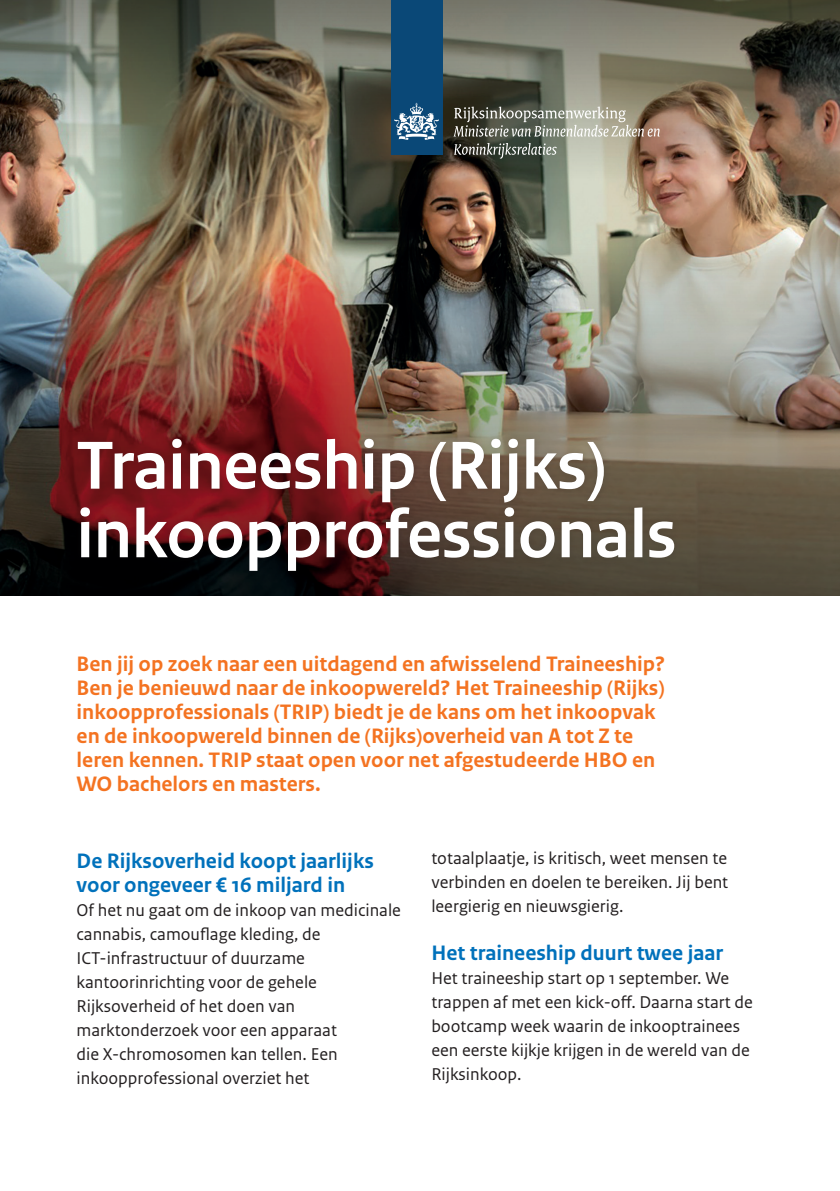
<style>
.page{position:relative;width:840px;height:1191px;background:#fff}
.page>*{position:absolute;margin:0;border:0;box-sizing:border-box;transform-origin:0 0}
.t1{font:700 71.2px/68.6px "Rijksoverheid Sans Heading TT";color:#fff}
.t2{font:700 22px/24px "Rijksoverheid Sans Text";color:#f47321}
.t3{font:700 22px/24px "Rijksoverheid Sans Text";color:#0071bb}
.t4{font:18px/24px "Rijksoverheid Sans Text";color:#231f20}
</style>
<div class="page">
<img style="left:0;top:187px;width:839px;height:45px">
<img style="left:0;top:232px;width:839px;height:363px">
<img style="left:0;top:0;width:839px;height:187px">
<div style="left:390px;top:0;width:52px;height:155px;background:#0a4877"></div>
<svg style="left:394px;top:103px;width:44px;height:37px"></svg>
<svg style="left:453px;top:107px;width:206px;height:30px;background:#8e8c7f"></svg>
<svg style="left:453px;top:143px;width:103px;height:16px;background:#5d635a"></svg>
<div style="left:70px;top:432px;width:611px;height:146px;background:#231f20;opacity:.2"></div>
<h1 class="t1" style="left:77px;top:433px;width:601px">Traineeship (Rijks) inkoopprofessionals</h1>
<p class="t2" style="left:77px;top:652px;width:589px">Ben jij op zoek naar een uitdagend en afwisselend Traineeship?<br>Ben je benieuwd naar de inkoopwereld? Het Traineeship (Rijks) inkoopprofessionals (TRIP) biedt je de kans om het inkoopvak en de inkoopwereld binnen de (Rijks)overheid van A tot Z te leren kennen. TRIP staat open voor net afgestudeerde HBO en WO bachelors en masters.</p>
<p class="t3" style="left:77px;top:848px;width:298px">De Rijksoverheid koopt jaarlijks voor ongeveer € 16 miljard in</p>
<p class="t4" style="left:77px;top:898px;width:325px">Of het nu gaat om de inkoop van medicinale cannabis, camouflage kleding, de ICT-infrastructuur of duurzame kantoorinrichting voor de gehele Rijksoverheid of het doen van marktonderzoek voor een apparaat<br>die X-chromosomen kan tellen. Een inkoopprofessional overziet het</p>
<p class="t4" style="left:431px;top:846px;width:298px;text-align:justify">totaalplaatje, is kritisch, weet mensen te verbinden en doelen te bereiken. Jij bent leergierig en nieuwsgierig.</p>
<p class="t3" style="left:431px;top:941px;width:293px">Het traineeship duurt twee jaar</p>
<p class="t4" style="left:431px;top:966px;width:323px">Het traineeship start op 1 september. We trappen af met een kick-off. Daarna start de bootcamp week waarin de inkooptrainees een eerste kijkje krijgen in de wereld van de Rijksinkoop.</p>
</div>
